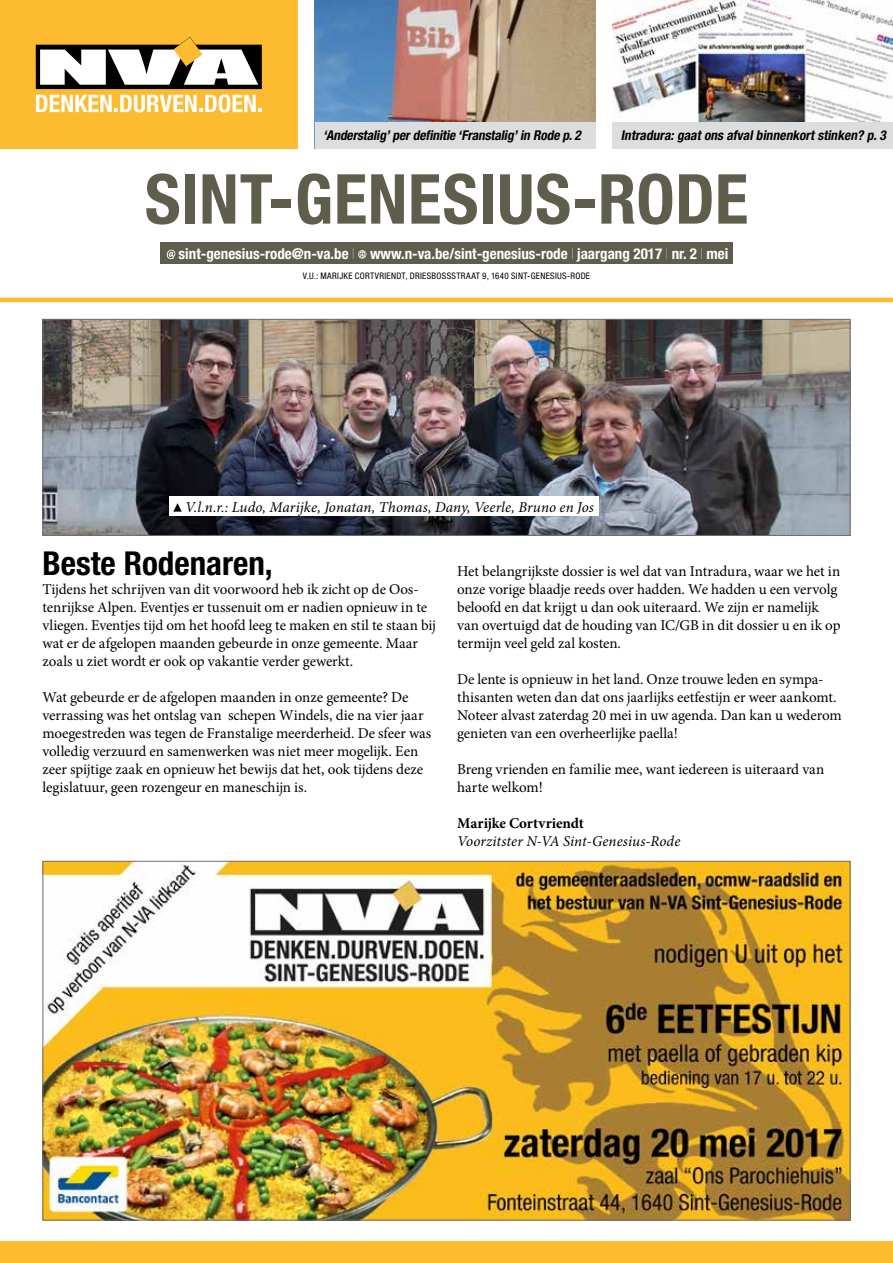
<style>
.page{position:relative;width:893px;height:1263px;background:#fff}
.page>*{position:absolute;margin:0;border:0;box-sizing:border-box;transform-origin:0 0}
.t1{font:700 condensed 69px "Helvetica Neue LT Std";letter-spacing:.01em;color:#5f5e4d}
.t2{font:700 condensed 33px "Helvetica Neue LT Std";color:#000}
.t3{font:15px/18px "Minion Pro";letter-spacing:-.01em;color:#000}
.t4{font:italic 15px "Minion Pro";letter-spacing:.005em;color:#000}
.t5{font:700 condensed 15px "Helvetica Neue LT Std";color:#fff}
.t6{font:700 15px "Minion Pro";letter-spacing:-.005em;color:#000}
.t7{font:italic 700 condensed 13.5px "Helvetica Neue LT Std";color:#000}
.t8{font:condensed 9px "Helvetica Neue LT Std";letter-spacing:.035em;color:#000}
.s1{font-style:inherit}
.s2{font-weight:200}
</style>
<div class="page">
<div style="left:0;top:0;width:298px;height:149px;background:#fdbb30"></div>
<svg style="left:36px;top:37px;width:226px;height:75px"></svg>
<hr style="left:0;top:298px;width:893px;height:4px;background:#fdbb30">
<div style="left:0;top:1242px;width:893px;height:21px;background:#fdbb30"></div>
<div style="left:160px;top:242px;width:572px;height:22px;background:#5f5e4d"></div>
<svg style="left:167px;top:250px;width:8px;height:9px"></svg>
<svg style="left:358px;top:250px;width:8px;height:9px"></svg>
<img style="left:45px;top:863px;width:803px;height:355px">
<img style="left:45px;top:321px;width:803px;height:213px">
<div style="left:43px;top:319px;width:807px;height:217px;border:1px solid #6d6e71"></div>
<div style="left:169px;top:496px;width:429px;height:20px;background:#fff"></div>
<svg style="left:173px;top:503px;width:9px;height:9px"></svg>
<img style="left:315px;top:0;width:280px;height:122px">
<img style="left:612px;top:0;width:281px;height:122px">
<div style="left:315px;top:122px;width:280px;height:27px;background:#dcddde"></div>
<div style="left:612px;top:122px;width:281px;height:27px;background:#dcddde"></div>
<p class="t7" style="left:323px;top:127px;width:262px">‘Anderstalig’perdefinitie ‘Franstalig’in Rode p.2</p>
<p class="t7" style="left:621px;top:127px;width:270px">Intradura:gaatons afvalbinne<span class="s1">n</span>kortstinken? p.3</p>
<h1 class="t1" style="left:145px;top:157px;width:605px">SINT-GENESIUS-RODE</h1>
<p class="t5" style="left:179px;top:244px;width:551px">sint-genesius-rode@n-va.be <span class="s2">I</span> www.n-va.be/sint-genesius-rode <span class="s2">I</span> jaargang 2017 <span class="s2">I</span> nr. 2 <span class="s2">I</span> mei</p>
<p class="t8" style="left:303px;top:270px;width:289px">V.U.: MARIJKE CORTVRIENDT, DRIESBOSSSTRAAT 9, 1640 SINT-GENESIUS-RODE</p>
<p class="t4" style="left:185px;top:497px;width:410px">V.l.n.r.: Ludo, Marijke, Jonatan, Thomas, Dany, Veerle, Bruno en Jos</p>
<h2 class="t2" style="left:43px;top:543px;width:232px">Beste Rodenaren,</h2>
<p class="t3" style="left:43px;top:580px;width:395px">Tijdens het schrijven van dit voorwoord heb ik zicht op de Oos&shy;tenrijkse Alpen. Eventjes er tussenuit om er nadien opnieuw in te vliegen. Eventjes tijd om het hoofd leeg te maken en stil te staan bij wat er de afgelopen maanden gebeurde in onze gemeente. Maar zoals u ziet wordt er ook op vakantie verder gewerkt.</p>
<p class="t3" style="left:43px;top:688px;width:390px">Wat gebeurde er de afgelopen maanden in onze gemeente? De verrassing was het ontslag van schepen Windels, die na vier jaar moegestreden was tegen de Franstalige meerderheid. De sfeer was volledig verzuurd en samenwerken was niet meer mogelijk. Een zeer spijtige zaak en opnieuw het bewijs dat het, ook tijdens deze legislatuur, geen rozengeur en maneschijn is.</p>
<p class="t3" style="left:457px;top:562px;width:385px">Het belangrijkste dossier is wel dat van Intradura, waar we het in onze vorige blaadje reeds over hadden. We hadden u een vervolg beloofd en dat krijgt u dan ook uiteraard. We zijn er namelijk van overtuigd dat de houding van IC/GB in dit dossier u en ik op termijn veel geld zal kosten.</p>
<p class="t3" style="left:457px;top:670px;width:386px">De lente is opnieuw in het land. Onze trouwe leden en sympa&shy;thisanten weten dan dat ons jaarlijks eetfestijn er weer aankomt.<br>Noteer alvast zaterdag 20 mei in uw agenda. Dan kan u wederom genieten van een overheerlijke paella!</p>
<p class="t3" style="left:457px;top:760px;width:369px">Breng vrienden en familie mee, want iedereen is uiteraard van harte welkom!</p>
<p class="t6" style="left:457px;top:813px;width:128px">Marijke Cortvriendt</p>
<p class="t4" style="left:457px;top:831px;width:225px">Voorzitster N-VA Sint-Genesius-Rode</p>
</div>
